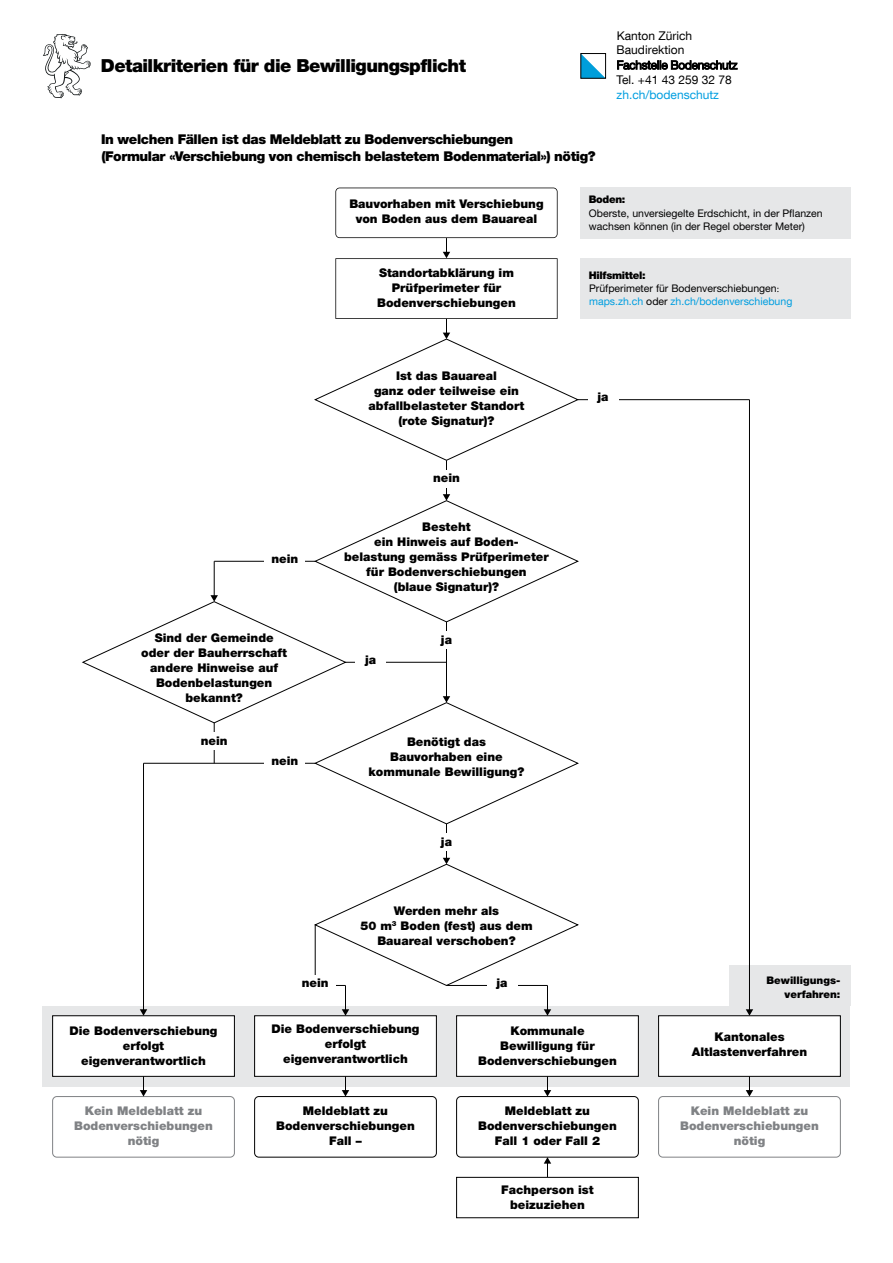
<style>
.page{position:relative;width:893px;height:1263px;background:#fff}
.page>*{position:absolute;margin:0;border:0;box-sizing:border-box;transform-origin:0 0}
.Kanton_Zürich_Titel_Formularkopf_Titel{font:18px "Helvetica Neue LT Pro Blk 2";letter-spacing:-.03em;color:#000}
.GT_CaptionTableAtTop{font:13.5px/16.5px "Helvetica Neue LT Pro Blk 2";letter-spacing:-.03em;color:#000}
.t1{font:900 12px/15px "Helvetica Neue LT Pro";color:#000;text-align:center}
.t2{font:900 12px/15px "Helvetica Neue LT Pro";color:#808285;text-align:center}
.Kanton_Zürich_Kopfzeile_Text_8_10{font:12px/14.9px "Helvetica Neue LT Com";color:#000}
.Kanton_Zürich_Mengentext_Text_7{font:10.5px/13.5px "Helvetica Neue LT Pro";color:#000}
.t3{font:900 10.5px/13.5px "Helvetica Neue LT Pro";color:#000;text-align:right}
.s1{color:#009ee0}
.s2{font-family:"Helvetica Neue LT Pro Blk 2"}
.s3{font-family:"Minion Pro"}
.s4{font-family:"Helvetica Neue LT Com";color:#009ee0}
</style>
<div class="page">
<svg style="left:582px;top:55px;width:22px;height:22px"></svg>
<div style="left:580px;top:53px;width:26px;height:26px;border:1px solid #000"></div>
<svg style="left:43px;top:34px;width:48px;height:64px"></svg>
<div style="left:43px;top:1006px;width:807px;height:80px;background:#e6e7e8"></div>
<div style="left:53px;top:1016px;width:181px;height:60px;background:#fff"></div>
<div style="left:52px;top:1015px;width:183px;height:62px;border:1px solid #000"></div>
<div style="left:255px;top:1016px;width:181px;height:60px;background:#fff"></div>
<div style="left:254px;top:1015px;width:183px;height:62px;border:1px solid #000"></div>
<div style="left:457px;top:1016px;width:181px;height:60px;background:#fff"></div>
<div style="left:456px;top:1015px;width:183px;height:62px;border:1px solid #000"></div>
<div style="left:659px;top:1016px;width:181px;height:60px;background:#fff"></div>
<div style="left:658px;top:1015px;width:183px;height:62px;border:1px solid #000"></div>
<div style="left:52px;top:1096px;width:183px;height:61px;border:1px solid #808285;border-radius:4px"></div>
<div style="left:254px;top:1096px;width:183px;height:61px;border:1px solid #000;border-radius:4px"></div>
<div style="left:456px;top:1096px;width:183px;height:61px;border:1px solid #000;border-radius:4px"></div>
<div style="left:658px;top:1096px;width:183px;height:61px;border:1px solid #808285;border-radius:4px"></div>
<svg style="left:140px;top:1076px;width:7px;height:20px"></svg>
<svg style="left:342px;top:1076px;width:7px;height:20px"></svg>
<svg style="left:544px;top:1076px;width:7px;height:20px"></svg>
<svg style="left:746px;top:1076px;width:7px;height:20px"></svg>
<svg style="left:544px;top:1157px;width:7px;height:20px"></svg>
<div style="left:456px;top:1177px;width:183px;height:41px;border:1px solid #000"></div>
<svg style="left:314px;top:188px;width:266px;height:273px"></svg>
<hr style="left:446px;top:460px;width:1px;height:35px;background:#000">
<hr style="left:446px;top:824px;width:1px;height:35px;background:#000">
<div style="left:426px;top:470px;width:41px;height:17px;background:#fff"></div>
<div style="left:426px;top:834px;width:41px;height:17px;background:#fff"></div>
<hr style="left:578px;top:399px;width:171px;height:1px;background:#000">
<div style="left:588px;top:390px;width:30px;height:17px;background:#fff"></div>
<hr style="left:143px;top:763px;width:1px;height:247px;background:#000">
<svg style="left:140px;top:1009px;width:7px;height:7px"></svg>
<svg style="left:82px;top:494px;width:497px;height:330px"></svg>
<hr style="left:144px;top:763px;width:171px;height:1px;background:#000">
<hr style="left:214px;top:723px;width:1px;height:40px;background:#000">
<div style="left:265px;top:551px;width:40px;height:17px;background:#fff"></div>
<hr style="left:345px;top:662px;width:101px;height:1px;background:#000">
<div style="left:426px;top:632px;width:41px;height:17px;background:#fff"></div>
<div style="left:356px;top:652px;width:30px;height:17px;background:#fff"></div>
<div style="left:265px;top:753px;width:40px;height:17px;background:#fff"></div>
<div style="left:194px;top:733px;width:40px;height:17px;background:#fff"></div>
<svg style="left:313px;top:858px;width:267px;height:158px"></svg>
<div style="left:487px;top:975px;width:30px;height:17px;background:#fff"></div>
<hr style="left:315px;top:985px;width:30px;height:1px;background:#000">
<div style="left:295px;top:975px;width:40px;height:17px;background:#fff"></div>
<div style="left:729px;top:965px;width:121px;height:41px;background:#e6e7e8"></div>
<hr style="left:749px;top:400px;width:1px;height:610px;background:#000">
<svg style="left:746px;top:1009px;width:7px;height:7px"></svg>
<div style="left:580px;top:187px;width:270px;height:52px;background:#e6e7e8"></div>
<div style="left:580px;top:259px;width:270px;height:60px;background:#e6e7e8"></div>
<h1 class="Kanton_Zürich_Titel_Formularkopf_Titel" style="left:101px;top:55px;width:367px">Detailkriterien für die Bewilligungspflicht</h1>
<p class="Kanton_Zürich_Kopfzeile_Text_8_10" style="left:617px;top:28px;width:122px">Kanton Zürich<br>Baudirektion<br>Fachstelle Bodenschutz<br>Tel. +41 43 259 32 78 <span class="s1">zh.ch/bodenschutz</span></p>
<p class="GT_CaptionTableAtTop" style="left:101px;top:131px;width:496px">In welchen Fällen ist das Meldeblatt zu Bodenverschiebungen<br>(Formular «Verschiebung von chemisch belastetem Bodenmaterial») nötig?</p>
<p class="Kanton_Zürich_Mengentext_Text_7" style="left:589px;top:192px;width:235px"><span class="s2">Boden:<br></span>Oberste, unversiegelte Erdschicht, in der Pflanzen wachsen können (in der Regel oberster Meter)</p>
<p class="Kanton_Zürich_Mengentext_Text_7" style="left:589px;top:268px;width:205px;line-height:13px"><span class="s2">Hilfsmittel:<br></span>Prüfperimeter für Bodenverschiebungen<span class="s3">: </span><span class="s4">maps.zh.ch</span> oder <span class="s4">zh.ch/bodenverschiebung</span></p>
<p class="t1" style="left:349px;top:196px;width:196px">Bauvorhaben mit Verschiebung von Boden aus dem Bauareal</p>
<p class="t1" style="left:377px;top:265px;width:140px">Standortabklärung im<br>Prüfperimeter für<br>Bodenverschiebungen</p>
<p class="t1" style="left:271px;top:551px;width:28px">nein</p>
<p class="t1" style="left:141px;top:630px;width:147px">Sind der Gemeinde oder der Bauherrschaft andere Hinweise auf<br>Bodenbelastungen bekannt?</p>
<p class="t1" style="left:201px;top:733px;width:28px">nein</p>
<p class="t1" style="left:271px;top:753px;width:28px">nein</p>
<p class="t1" style="left:369px;top:368px;width:157px">Ist das Bauareal<br>ganz oder teilweise ein abfallbelasteter Standort (rote Signatur)?</p>
<p class="t1" style="left:433px;top:470px;width:28px">nein</p>
<p class="t1" style="left:344px;top:519px;width:206px">Besteht<br>ein Hinweis auf Boden&shy;belastung gemäss Prüfperimeter für Bodenverschiebungen<br>(blaue Signatur)?</p>
<p class="t1" style="left:365px;top:652px;width:13px">ja</p>
<p class="t1" style="left:441px;top:632px;width:13px">ja</p>
<p class="t1" style="left:369px;top:734px;width:157px">Benötigt das<br>Bauvorhaben eine kommunale Bewilligung?</p>
<p class="t1" style="left:441px;top:834px;width:13px">ja</p>
<p class="t1" style="left:360px;top:903px;width:174px">Werden mehr als<br>50 m<sup>3</sup> Boden (fest) aus dem<br>Bauareal verschoben?</p>
<p class="t1" style="left:597px;top:389px;width:13px">ja</p>
<p class="t1" style="left:302px;top:975px;width:28px">nein</p>
<p class="t1" style="left:496px;top:975px;width:13px">ja</p>
<p class="t3" style="left:766px;top:974px;width:75px">Bewilligungs&shy;verfahren:</p>
<p class="t1" style="left:69px;top:1023px;width:150px">Die Bodenverschiebung erfolgt eigenverantwortlich</p>
<p class="t1" style="left:271px;top:1021px;width:150px">Die Bodenverschiebung erfolgt eigenverantwortlich</p>
<p class="t1" style="left:478px;top:1023px;width:140px">Kommunale<br>Bewilligung für<br>Bodenverschiebungen</p>
<p class="t1" style="left:692px;top:1029px;width:117px">Kantonales<br>Altlastenverfahren</p>
<p class="t2" style="left:74px;top:1103px;width:140px">Kein Meldeblatt zu<br>Bodenverschiebungen nötig</p>
<p class="t1" style="left:276px;top:1103px;width:140px">Meldeblatt zu<br>Bodenverschiebungen<br>Fall –</p>
<p class="t1" style="left:478px;top:1103px;width:140px">Meldeblatt zu<br>Bodenverschiebungen<br>Fall 1 oder Fall 2</p>
<p class="t2" style="left:680px;top:1103px;width:140px">Kein Meldeblatt zu<br>Bodenverschiebungen nötig</p>
<p class="t1" style="left:501px;top:1182px;width:94px">Fachperson ist beizuziehen</p>
</div>
